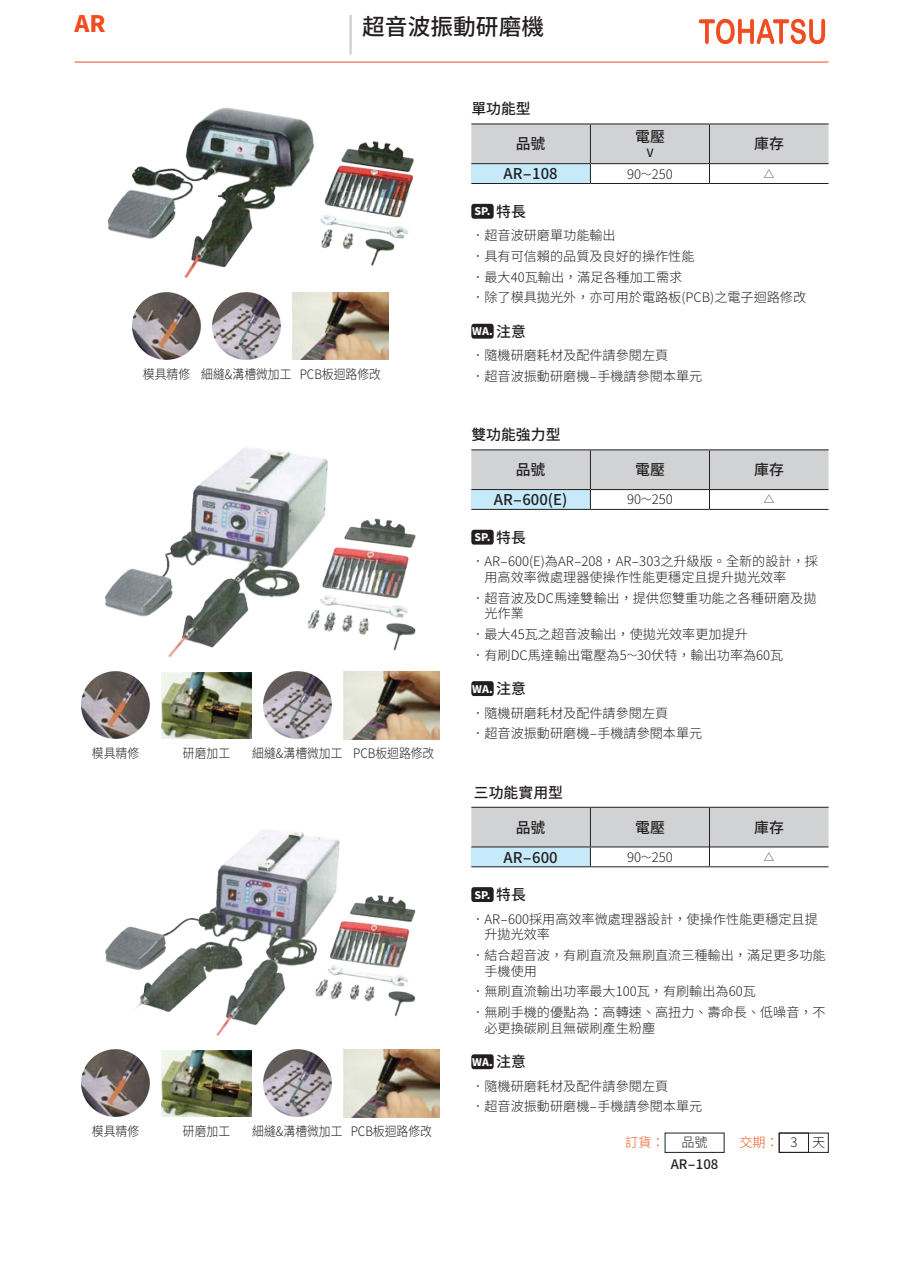
<style>
.page{position:relative;width:903px;height:1275px;background:#fff}
.page>*{position:absolute;margin:0;border:0;box-sizing:border-box;transform-origin:0 0}
.大標_13-M-黑{font:500 22.75px "Source Han Sans TC";color:#231f20}
.品號_13-H-橘{font:800 22.75px "Source Han Sans TC";color:#f04d22}
.小標_8_5-M-黑{font:500 14.88px "Source Han Sans TC";color:#231f20}
.t1{font:300 13.12px/15.8px "Source Han Sans TC";color:#231f20}
.t2{font:300 13.12px "Source Han Sans TC";color:#231f20;scale:.9 1}
.t3{font:300 13.12px "Source Han Sans TC";color:#f15921}
.t4{font:500 13.12px "Source Han Sans TC";color:#231f20}
.t5{font:500 11.38px "Source Han Sans TC";color:#231f20}
.t6{font:800 10.5px "Source Han Sans TC";color:#fff}
.t7{font:300 10.5px "Source Han Sans TC";color:#231f20}
.s1{font-size:10.5px}
</style>
<div class="page">
<svg style="left:699px;top:19px;width:126px;height:25px"></svg>
<hr style="left:74px;top:62px;width:754px;height:1px;background:#f04d22">
<hr style="left:349px;top:15px;width:3px;height:40px;background:#d1d2d4">
<hr style="left:471px;top:123px;width:119px;height:1px;background:#231f20">
<hr style="left:590px;top:123px;width:119px;height:1px;background:#231f20">
<hr style="left:709px;top:123px;width:119px;height:1px;background:#231f20">
<svg style="left:471px;top:124px;width:357px;height:59px"></svg>
<hr style="left:471px;top:183px;width:119px;height:1px;background:#231f20">
<hr style="left:590px;top:183px;width:119px;height:1px;background:#231f20">
<hr style="left:709px;top:183px;width:119px;height:1px;background:#231f20">
<img style="left:107px;top:107px;width:307px;height:172px">
<img style="left:133px;top:292px;width:67px;height:68px">
<img style="left:213px;top:292px;width:67px;height:68px">
<img style="left:293px;top:292px;width:95px;height:68px">
<hr style="left:471px;top:449px;width:119px;height:1px;background:#231f20">
<hr style="left:590px;top:449px;width:119px;height:1px;background:#231f20">
<hr style="left:709px;top:449px;width:119px;height:1px;background:#231f20">
<svg style="left:471px;top:450px;width:357px;height:59px"></svg>
<hr style="left:471px;top:509px;width:119px;height:1px;background:#231f20">
<hr style="left:590px;top:509px;width:119px;height:1px;background:#231f20">
<hr style="left:709px;top:509px;width:119px;height:1px;background:#231f20">
<img style="left:104px;top:447px;width:312px;height:211px">
<img style="left:82px;top:671px;width:67px;height:68px">
<img style="left:162px;top:672px;width:89px;height:66px">
<img style="left:264px;top:671px;width:67px;height:68px">
<img style="left:344px;top:671px;width:95px;height:68px">
<svg style="left:471px;top:807px;width:357px;height:59px"></svg>
<hr style="left:471px;top:866px;width:119px;height:1px;background:#231f20">
<hr style="left:590px;top:866px;width:119px;height:1px;background:#231f20">
<hr style="left:709px;top:866px;width:119px;height:1px;background:#231f20">
<img style="left:105px;top:830px;width:311px;height:206px">
<img style="left:82px;top:1049px;width:67px;height:68px">
<img style="left:162px;top:1050px;width:89px;height:66px">
<img style="left:264px;top:1049px;width:67px;height:68px">
<img style="left:344px;top:1049px;width:95px;height:68px">
<div style="left:665px;top:1133px;width:59px;height:20px;border:1px solid #231f20"></div>
<div style="left:779px;top:1133px;width:30px;height:20px;border:1px solid #231f20"></div>
<div style="left:779px;top:1133px;width:49px;height:20px;border:1px solid #231f20"></div>
<div style="left:471px;top:204px;width:23px;height:15px;background:#231f20;border-radius:3px"></div>
<div style="left:471px;top:530px;width:23px;height:15px;background:#231f20;border-radius:3px"></div>
<div style="left:471px;top:887px;width:23px;height:15px;background:#231f20;border-radius:3px"></div>
<div style="left:471px;top:324px;width:23px;height:15px;background:#231f20;border-radius:3px"></div>
<div style="left:471px;top:681px;width:23px;height:15px;background:#231f20;border-radius:3px"></div>
<div style="left:471px;top:1054px;width:23px;height:15px;background:#231f20;border-radius:3px"></div>
<p class="品號_13-H-橘" style="left:74px;top:11px;width:33px">AR</p>
<p class="大標_13-M-黑" style="left:362px;top:14px;width:183px">超音波振動研磨機</p>
<p class="小標_8_5-M-黑" style="left:471px;top:100px;width:61px">單功能型</p>
<p class="小標_8_5-M-黑" style="left:516px;top:136px;width:31px">品號</p>
<p class="小標_8_5-M-黑" style="left:635px;top:128px;width:31px">電壓</p>
<p class="t5" style="left:647px;top:146px;width:8px">V</p>
<p class="小標_8_5-M-黑" style="left:754px;top:136px;width:31px">庫存</p>
<p class="小標_8_5-M-黑" style="left:504px;top:165px;width:56px">AR-108</p>
<p class="t1" style="left:627px;top:166px;width:47px">90<span class="s1">～</span>250</p>
<p class="t7" style="left:764px;top:168px;width:12px">△</p>
<p class="t2" style="left:143px;top:366px;width:54px">模具精修</p>
<p class="t2" style="left:201px;top:366px;width:102px">細縫&amp;溝槽微加工</p>
<p class="t2" style="left:300px;top:366px;width:92px">PCB板迴路修改</p>
<p class="t2" style="left:92px;top:746px;width:54px">模具精修</p>
<p class="t2" style="left:183px;top:746px;width:54px">研磨加工</p>
<p class="t2" style="left:252px;top:746px;width:102px">細縫&amp;溝槽微加工</p>
<p class="t2" style="left:353px;top:746px;width:92px">PCB板迴路修改</p>
<p class="t2" style="left:92px;top:1124px;width:54px">模具精修</p>
<p class="t2" style="left:183px;top:1124px;width:54px">研磨加工</p>
<p class="t2" style="left:252px;top:1124px;width:102px">細縫&amp;溝槽微加工</p>
<p class="t2" style="left:351px;top:1124px;width:92px">PCB板迴路修改</p>
<p class="t6" style="left:474px;top:205px;width:17px">SP.</p>
<p class="小標_8_5-M-黑" style="left:496px;top:203px;width:31px">特長</p>
<p class="t1" style="left:471px;top:228px;width:146px">．超音波研磨單功能輸出</p>
<p class="t1" style="left:471px;top:248px;width:225px">．具有可信賴的品質及良好的操作性能</p>
<p class="t1" style="left:471px;top:269px;width:212px">．最大40瓦輸出，滿足各種加工需求</p>
<p class="t1" style="left:471px;top:290px;width:336px">．除了模具拋光外，亦可用於電路板(PCB)之電子迴路修改</p>
<p class="t6" style="left:472px;top:325px;width:22px">WA.</p>
<p class="小標_8_5-M-黑" style="left:496px;top:323px;width:31px">注意</p>
<p class="t1" style="left:471px;top:348px;width:198px">．隨機研磨耗材及配件請參閱左頁</p>
<p class="t1" style="left:471px;top:368px;width:232px">．超音波振動研磨機-手機請參閱本單元</p>
<p class="小標_8_5-M-黑" style="left:471px;top:426px;width:91px">雙功能強力型</p>
<p class="小標_8_5-M-黑" style="left:516px;top:461px;width:31px">品號</p>
<p class="小標_8_5-M-黑" style="left:635px;top:461px;width:31px">電壓</p>
<p class="小標_8_5-M-黑" style="left:754px;top:461px;width:31px">庫存</p>
<p class="小標_8_5-M-黑" style="left:494px;top:491px;width:75px">AR-600(E)</p>
<p class="t1" style="left:627px;top:492px;width:47px">90<span class="s1">～</span>250</p>
<p class="t7" style="left:764px;top:494px;width:12px">△</p>
<p class="t6" style="left:474px;top:531px;width:17px">SP.</p>
<p class="小標_8_5-M-黑" style="left:496px;top:529px;width:31px">特長</p>
<p class="t1" style="left:484px;top:554px;width:335px;text-indent:-13px">．AR-600(E)為AR-208，AR-303之升級版。全新的設計，採用高效率微處理器使操作性能更穩定且提升拋光效率</p>
<p class="t1" style="left:484px;top:590px;width:334px;text-indent:-13px">．超音波及DC馬達雙輸出，提供您雙重功能之各種研磨及拋光作業</p>
<p class="t1" style="left:471px;top:627px;width:278px">．最大45瓦之超音波輸出，使拋光效率更加提升</p>
<p class="t1" style="left:471px;top:647px;width:314px">．有刷DC馬達輸出電壓為5<span class="s1">～</span>30伏特，輸出功率為60瓦</p>
<p class="t6" style="left:472px;top:683px;width:22px">WA.</p>
<p class="小標_8_5-M-黑" style="left:496px;top:680px;width:31px">注意</p>
<p class="t1" style="left:471px;top:705px;width:198px">．隨機研磨耗材及配件請參閱左頁</p>
<p class="t1" style="left:471px;top:726px;width:232px">．超音波振動研磨機-手機請參閱本單元</p>
<p class="小標_8_5-M-黑" style="left:474px;top:784px;width:91px">三功能實用型</p>
<p class="小標_8_5-M-黑" style="left:516px;top:819px;width:31px">品號</p>
<p class="小標_8_5-M-黑" style="left:635px;top:819px;width:31px">電壓</p>
<p class="小標_8_5-M-黑" style="left:754px;top:819px;width:31px">庫存</p>
<p class="小標_8_5-M-黑" style="left:504px;top:849px;width:56px">AR-600</p>
<p class="t1" style="left:627px;top:849px;width:47px">90<span class="s1">～</span>250</p>
<p class="t7" style="left:764px;top:851px;width:12px">△</p>
<p class="t6" style="left:474px;top:889px;width:17px">SP.</p>
<p class="小標_8_5-M-黑" style="left:496px;top:886px;width:31px">特長</p>
<p class="t1" style="left:484px;top:911px;width:335px;text-indent:-13px">．AR-600採用高效率微處理器設計，使操作性能更穩定且提升拋光效率</p>
<p class="t1" style="left:484px;top:947px;width:343px;text-indent:-13px">．結合超音波，有刷直流及無刷直流三種輸出，滿足更多功能手機使用</p>
<p class="t1" style="left:471px;top:984px;width:286px">．無刷直流輸出功率最大100瓦，有刷輸出為60瓦</p>
<p class="t1" style="left:484px;top:1005px;width:343px;text-indent:-13px">．無刷手機的優點為：高轉速、高扭力、壽命長、低噪音，不必更換碳刷且無碳刷產生粉塵</p>
<p class="t6" style="left:472px;top:1056px;width:22px">WA.</p>
<p class="小標_8_5-M-黑" style="left:496px;top:1053px;width:31px">注意</p>
<p class="t1" style="left:471px;top:1078px;width:198px">．隨機研磨耗材及配件請參閱左頁</p>
<p class="t1" style="left:471px;top:1099px;width:232px">．超音波振動研磨機-手機請參閱本單元</p>
<p class="t3" style="left:625px;top:1135px;width:41px">訂貨：</p>
<p class="t1" style="left:681px;top:1134px;width:28px">品號</p>
<p class="t4" style="left:671px;top:1157px;width:49px">AR-108</p>
<p class="t3" style="left:739px;top:1135px;width:41px">交期：</p>
<p class="t1" style="left:790px;top:1134px;width:9px">3</p>
<p class="t1" style="left:812px;top:1134px;width:15px">天</p>
</div>
